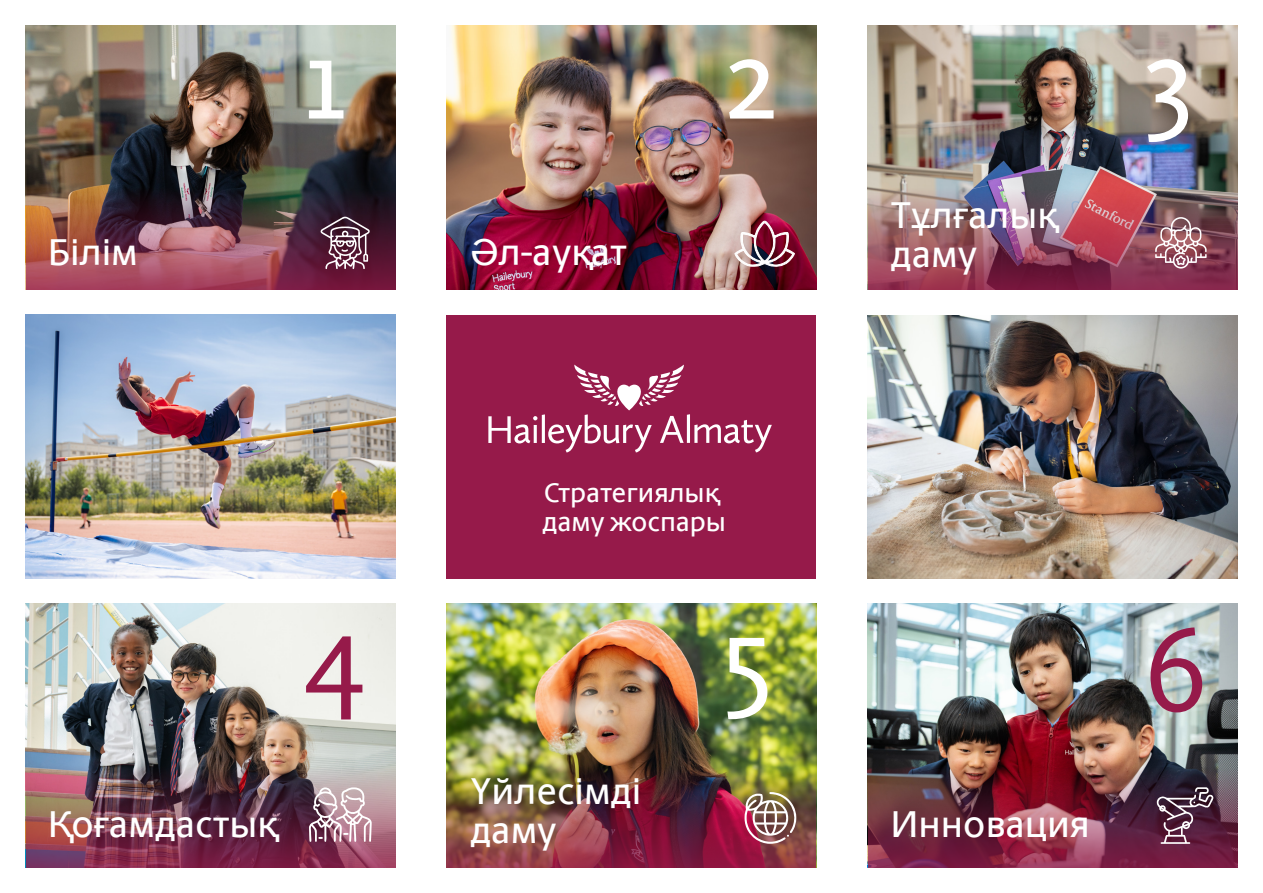
<style>
.page{position:relative;width:1263px;height:893px;background:#fff}
.page>*{position:absolute;margin:0;border:0;box-sizing:border-box;transform-origin:0 0}
.t1{font:123px "Calluna Sans";color:#fff}
.t2{font:123px "Calluna Sans";color:#961a4a}
.Header_text{font:500 37.5px "Berlingske Sans";color:#fff}
.Header_text-2{font:500 27px "Berlingske Sans";color:#fff}
</style>
<div class="page">
<img style="left:867px;top:603px;width:370px;height:148px">
<img style="left:446px;top:604px;width:370px;height:147px">
<img style="left:26px;top:603px;width:369px;height:148px">
<img style="left:867px;top:26px;width:370px;height:147px">
<img style="left:446px;top:26px;width:370px;height:264px">
<img style="left:26px;top:26px;width:369px;height:147px">
<img style="left:26px;top:315px;width:369px;height:263px">
<img style="left:867px;top:315px;width:370px;height:264px">
<img style="left:26px;top:173px;width:369px;height:117px">
<img style="left:867px;top:173px;width:370px;height:117px">
<img style="left:867px;top:751px;width:370px;height:116px">
<img style="left:26px;top:751px;width:370px;height:116px">
<img style="left:446px;top:751px;width:370px;height:116px">
<div style="left:446px;top:315px;width:370px;height:264px;background:#961a4a"></div>
<svg style="left:488px;top:365px;width:284px;height:87px"></svg>
<svg style="left:321px;top:217px;width:49px;height:52px"></svg>
<img style="left:744px;top:792px;width:52px;height:52px">
<svg style="left:1155px;top:217px;width:51px;height:52px"></svg>
<svg style="left:734px;top:218px;width:61px;height:50px"></svg>
<svg style="left:309px;top:787px;width:63px;height:56px"></svg>
<svg style="left:1157px;top:787px;width:56px;height:57px"></svg>
<p class="t1" style="left:303px;top:3px;width:46px">1</p>
<p class="t1" style="left:724px;top:3px;width:56px">2</p>
<p class="Header_text" style="left:891px;top:185px;width:168px">Тұлғалық</p>
<p class="Header_text" style="left:48px;top:221px;width:91px">Білім</p>
<p class="Header_text" style="left:470px;top:221px;width:158px">Әл-ауқат</p>
<p class="Header_text" style="left:891px;top:224px;width:88px">даму</p>
<p class="t1" style="left:1144px;top:3px;width:50px">3</p>
<p class="Header_text-2" style="left:544px;top:471px;width:176px">Стратегиялық</p>
<p class="Header_text-2" style="left:543px;top:499px;width:185px">даму жоспары</p>
<p class="Header_text" style="left:48px;top:793px;width:231px">Қоғамдастық</p>
<p class="t2" style="left:303px;top:580px;width:65px">4</p>
<p class="t1" style="left:724px;top:580px;width:51px">5</p>
<p class="Header_text" style="left:470px;top:761px;width:172px">Үйлесімді</p>
<p class="Header_text" style="left:470px;top:800px;width:88px">даму</p>
<p class="Header_text" style="left:891px;top:793px;width:201px">Инновация</p>
<p class="t2" style="left:1144px;top:595px;width:64px">6</p>
</div>
